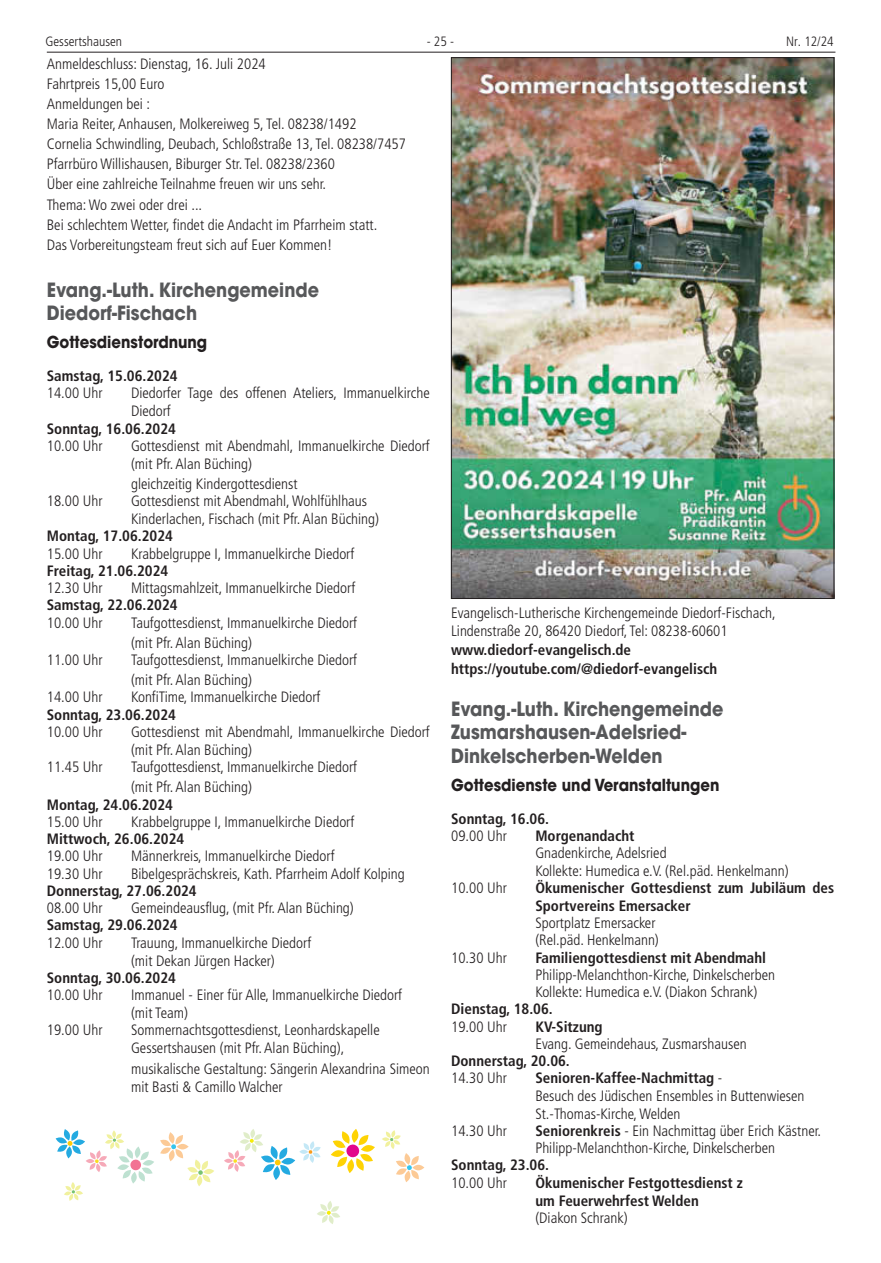
<style>
.page{position:relative;width:881px;height:1263px;background:#fff}
.page>*{position:absolute;margin:0;border:0;box-sizing:border-box;transform-origin:0 0}
.t1{font:700 19.5px/23.4px "Avant Garde LT";color:#57585a;scale:.9 1}
.t2{font:700 16.5px "Avant Garde LT";color:#231f20;scale:.9 1}
.t3{font:300 condensed 15px/20.1px "Frutiger LT";color:#231f20}
.t4{font:700 condensed 15px/18px "Frutiger LT";color:#231f20}
.t5{font:300 condensed 13.5px "Frutiger LT";color:#231f20}
.s1{font-weight:700}
</style>
<div class="page">
<hr style="left:47px;top:52px;width:788px;height:1px;background:#231f20">
<img style="left:453px;top:59px;width:378px;height:538px">
<svg style="left:331px;top:1129px;width:44px;height:44px"></svg>
<svg style="left:224px;top:1129px;width:96px;height:51px"></svg>
<svg style="left:274px;top:1159px;width:7px;height:6px"></svg>
<svg style="left:160px;top:1132px;width:54px;height:54px"></svg>
<svg style="left:56px;top:1129px;width:98px;height:72px"></svg>
<svg style="left:320px;top:1201px;width:20px;height:23px"></svg>
<div style="left:412px;top:1165px;width:12px;height:5px;background:#fcca96;border-radius:50%"></div>
<svg style="left:382px;top:1130px;width:37px;height:52px"></svg>
<p class="t5" style="left:45px;top:34px;width:78px">Gessertshausen</p>
<p class="t5" style="left:426px;top:34px;width:29px">- 25 -</p>
<p class="t5" style="left:785px;top:34px;width:49px">Nr. 12/24</p>
<p class="t3" style="left:47px;top:54px;width:360px">Anmeldeschluss: Dienstag, 16. Juli 2024<br>Fahrtpreis 15,00 Euro<br>Anmeldungen bei :<br>Maria Reiter, Anhausen, Molkereiweg 5, Tel. 08238/1492<br>Cornelia Schwindling, Deubach, Schloßstraße 13, Tel. 08238/7457<br>Pfarrbüro Willishausen, Biburger Str. Tel. 08238/2360<br>Über eine zahlreiche Teilnahme freuen wir uns sehr.<br>Thema: Wo zwei oder drei ...<br>Bei schlechtem Wetter, findet die Andacht im Pfarrheim statt.<br>Das Vorbereitungsteam freut sich auf Euer Kommen!</p>
<h1 class="t1" style="left:47px;top:278px;width:304px">Evang.-Luth. Kirchengemeinde<br>Diedorf-Fischach</h1>
<p class="t2" style="left:47px;top:331px;width:180px">Gottesdienstordnung</p>
<p class="t4" style="left:47px;top:367px;width:132px">Samstag, 15.06.2024</p>
<p class="t3" style="left:47px;top:383px;width:57px">14.00 Uhr</p>
<p class="t3" style="left:131px;top:384px;width:300px;line-height:18px">Diedorfer Tage des offenen Ateliers, Immanuelkirche<br>Diedorf</p>
<p class="t4" style="left:47px;top:419px;width:131px">Sonntag, 16.06.2024</p>
<p class="t3" style="left:47px;top:436px;width:57px">10.00 Uhr</p>
<p class="t3" style="left:131px;top:437px;width:300px;line-height:18px">Gottesdienst mit Abendmahl, Immanuelkirche Diedorf (mit Pfr. Alan Büching)</p>
<p class="t3" style="left:131px;top:474px;width:168px">gleichzeitig Kindergottesdienst</p>
<p class="t3" style="left:47px;top:491px;width:57px">18.00 Uhr</p>
<p class="t3" style="left:131px;top:492px;width:249px;line-height:18px">Gottesdienst mit Abendmahl, Wohlfühlhaus<br>Kinderlachen, Fischach (mit Pfr. Alan Büching)</p>
<p class="t4" style="left:47px;top:527px;width:128px">Montag, 17.06.2024</p>
<p class="t3" style="left:47px;top:544px;width:57px">15.00 Uhr</p>
<p class="t3" style="left:131px;top:544px;width:225px">Krabbelgruppe I, Immanuelkirche Diedorf</p>
<p class="t4" style="left:47px;top:562px;width:123px">Freitag, 21.06.2024</p>
<p class="t3" style="left:47px;top:578px;width:57px">12.30 Uhr</p>
<p class="t3" style="left:131px;top:578px;width:225px">Mittagsmahlzeit, Immanuelkirche Diedorf</p>
<p class="t4" style="left:47px;top:596px;width:132px">Samstag, 22.06.2024</p>
<p class="t3" style="left:47px;top:613px;width:57px">10.00 Uhr</p>
<p class="t3" style="left:131px;top:613px;width:227px">Taufgottesdienst, Immanuelkirche Diedorf (mit Pfr. Alan Büching)</p>
<p class="t3" style="left:47px;top:650px;width:57px">11.00 Uhr</p>
<p class="t3" style="left:131px;top:650px;width:227px">Taufgottesdienst, Immanuelkirche Diedorf (mit Pfr. Alan Büching)</p>
<p class="t3" style="left:47px;top:687px;width:57px">14.00 Uhr</p>
<p class="t3" style="left:131px;top:687px;width:191px">KonfiTime, Immanuelkirche Diedorf</p>
<p class="t4" style="left:47px;top:705px;width:131px">Sonntag, 23.06.2024</p>
<p class="t3" style="left:47px;top:722px;width:57px">10.00 Uhr</p>
<p class="t3" style="left:131px;top:723px;width:300px;line-height:18px">Gottesdienst mit Abendmahl, Immanuelkirche Diedorf (mit Pfr. Alan Büching)</p>
<p class="t3" style="left:47px;top:757px;width:57px">11.45 Uhr</p>
<p class="t3" style="left:131px;top:757px;width:227px">Taufgottesdienst, Immanuelkirche Diedorf (mit Pfr. Alan Büching)</p>
<p class="t4" style="left:47px;top:795px;width:128px">Montag, 24.06.2024</p>
<p class="t3" style="left:47px;top:812px;width:57px">15.00 Uhr</p>
<p class="t3" style="left:131px;top:812px;width:225px">Krabbelgruppe I, Immanuelkirche Diedorf</p>
<p class="t4" style="left:47px;top:830px;width:139px">Mittwoch, 26.06.2024</p>
<p class="t3" style="left:47px;top:846px;width:57px">19.00 Uhr</p>
<p class="t3" style="left:131px;top:846px;width:205px">Männerkreis, Immanuelkirche Diedorf</p>
<p class="t3" style="left:47px;top:863px;width:57px">19.30 Uhr</p>
<p class="t3" style="left:131px;top:863px;width:275px">Bibelgesprächskreis, Kath. Pfarrheim Adolf Kolping</p>
<p class="t4" style="left:47px;top:882px;width:151px">Donnerstag, 27.06.2024</p>
<p class="t3" style="left:47px;top:898px;width:57px">08.00 Uhr</p>
<p class="t3" style="left:131px;top:898px;width:224px">Gemeindeausflug, (mit Pfr. Alan Büching)</p>
<p class="t4" style="left:47px;top:916px;width:132px">Samstag, 29.06.2024</p>
<p class="t3" style="left:47px;top:932px;width:57px">12.00 Uhr</p>
<p class="t3" style="left:131px;top:934px;width:182px;line-height:18px">Trauung, Immanuelkirche Diedorf (mit Dekan Jürgen Hacker)</p>
<p class="t4" style="left:47px;top:969px;width:131px">Sonntag, 30.06.2024</p>
<p class="t3" style="left:47px;top:985px;width:57px">10.00 Uhr</p>
<p class="t3" style="left:131px;top:986px;width:272px;line-height:18px">Immanuel - Einer für Alle, Immanuelkirche Diedorf (mit Team)</p>
<p class="t3" style="left:47px;top:1020px;width:57px">19.00 Uhr</p>
<p class="t3" style="left:131px;top:1021px;width:250px;line-height:18px">Sommernachtsgottesdienst, Leonhardskapelle<br>Gessertshausen (mit Pfr. Alan Büching),</p>
<p class="t3" style="left:131px;top:1059px;width:300px;line-height:18px">musikalische Gestaltung: Sängerin Alexandrina Simeon mit Basti &amp; Camillo Walcher</p>
<p class="t3" style="left:451px;top:603px;width:326px;line-height:18.6px">Evangelisch-Lutherische Kirchengemeinde Diedorf-Fischach,<br>Lindenstraße 20, 86420 Diedorf, Tel: 08238-60601</p>
<p class="t4" style="left:451px;top:640px;width:267px;line-height:18.6px">www.diedorf-evangelisch.de https://youtube.com/@diedorf-evangelisch</p>
<h1 class="t1" style="left:451px;top:697px;width:304px">Evang.-Luth. Kirchengemeinde<br>Zusmarshausen-Adelsried-<br>Dinkelscherben-Welden</h1>
<p class="t2" style="left:451px;top:774px;width:299px">Gottesdienste und Veranstaltungen</p>
<p class="t4" style="left:451px;top:809px;width:99px">Sonntag, 16.06.</p>
<p class="t3" style="left:451px;top:826px;width:57px">09.00 Uhr</p>
<p class="t4" style="left:535px;top:827px;width:101px">Morgenandacht</p>
<p class="t3" style="left:535px;top:845px;width:255px;line-height:17.2px">Gnadenkirche, Adelsried<br>Kollekte: Humedica e.V. (Rel.päd. Henkelmann)</p>
<p class="t3" style="left:451px;top:878px;width:57px">10.00 Uhr</p>
<p class="t4" style="left:535px;top:878px;width:300px">Ökumenischer Gottesdienst zum Jubiläum des<br>Sportvereins Emersacker</p>
<p class="t3" style="left:535px;top:914px;width:125px;line-height:17.2px">Sportplatz Emersacker (Rel.päd. Henkelmann)</p>
<p class="t3" style="left:451px;top:947px;width:57px">10.30 Uhr</p>
<p class="t4" style="left:535px;top:948px;width:232px">Familiengottesdienst mit Abendmahl</p>
<p class="t3" style="left:535px;top:966px;width:241px;line-height:17.2px">Philipp-Melanchthon-Kirche, Dinkelscherben<br>Kollekte: Humedica e.V. (Diakon Schrank)</p>
<p class="t4" style="left:451px;top:1000px;width:103px">Dienstag, 18.06.</p>
<p class="t3" style="left:451px;top:1016px;width:57px">19.00 Uhr</p>
<p class="t4" style="left:535px;top:1017px;width:69px">KV-Sitzung</p>
<p class="t3" style="left:535px;top:1034px;width:213px">Evang. Gemeindehaus, Zusmarshausen</p>
<p class="t4" style="left:451px;top:1052px;width:120px">Donnerstag, 20.06.</p>
<p class="t3" style="left:451px;top:1068px;width:57px">14.30 Uhr</p>
<p class="t3" style="left:535px;top:1069px;width:270px;line-height:17.7px"><span class="s1">Senioren-Kaffee-Nachmittag</span> -<br>Besuch des Jüdischen Ensembles in Buttenwiesen<br>St.-Thomas-Kirche, Welden</p>
<p class="t3" style="left:451px;top:1121px;width:57px">14.30 Uhr</p>
<p class="t3" style="left:535px;top:1122px;width:287px;line-height:17.2px"><span class="s1">Seniorenkreis</span> - Ein Nachmittag über Erich Kästner.<br>Philipp-Melanchthon-Kirche, Dinkelscherben</p>
<p class="t4" style="left:451px;top:1156px;width:99px">Sonntag, 23.06.</p>
<p class="t3" style="left:451px;top:1172px;width:57px">10.00 Uhr</p>
<p class="t4" style="left:535px;top:1173px;width:209px">Ökumenischer Festgottesdienst z um Feuerwehrfest Welden</p>
<p class="t3" style="left:535px;top:1208px;width:94px">(Diakon Schrank)</p>
</div>
